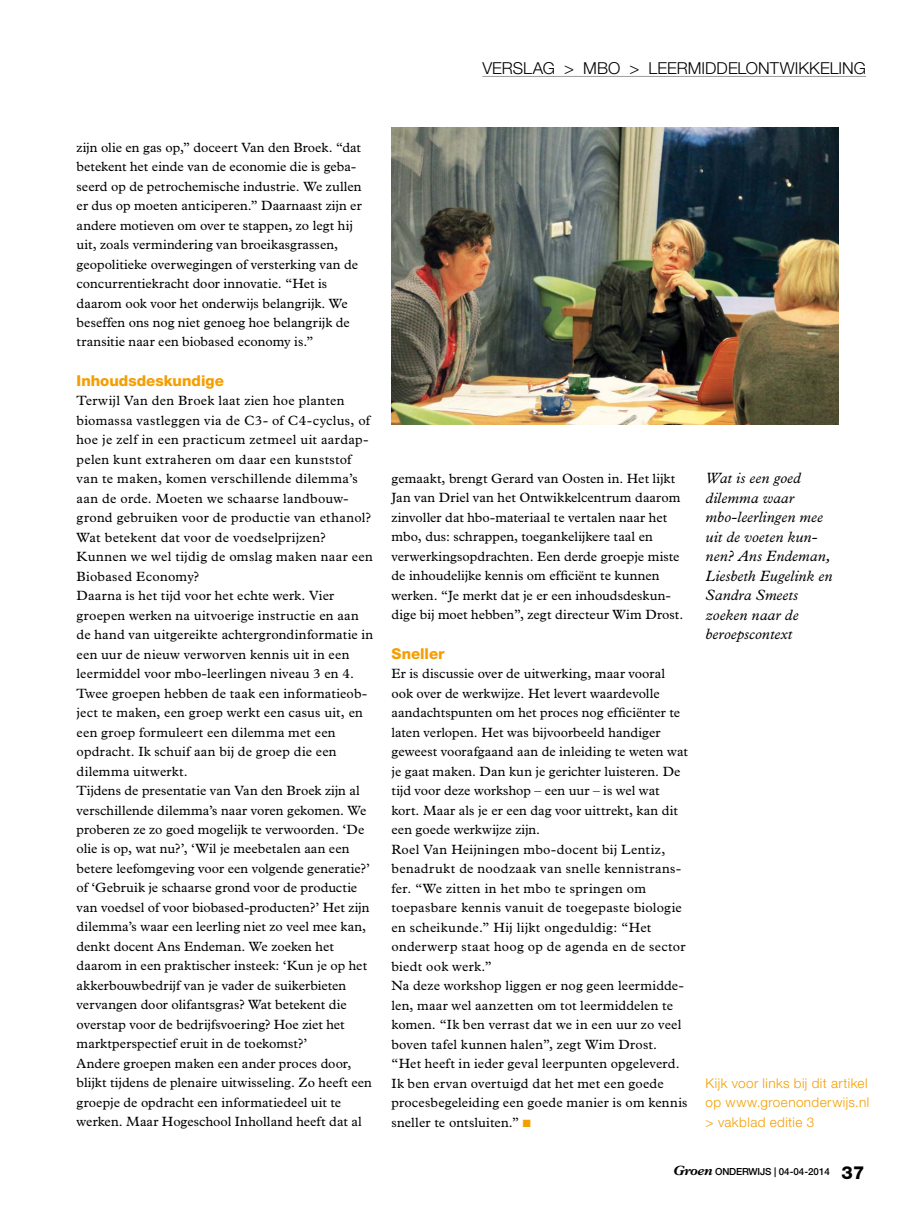
<style>
.page{position:relative;width:915px;height:1212px;background:#fff}
.page>*{position:absolute;margin:0;border:0;box-sizing:border-box;transform-origin:0 0}
.t1{font:300 16.5px "Helvetica Neue LT Std";color:#000}
.t2{font:italic 15px/19.5px "Plantin Std";letter-spacing:.01em;color:#000}
.t3{font:800 15px "Helvetica Neue LT Std";color:#f49e00}
.t4{font:13.5px/19.5px "Plantin Std";letter-spacing:.01em;color:#000}
.t5{font:300 13.5px/19.5px "Helvetica Neue LT Std";letter-spacing:.03em;color:#f49e00}
.t6{font:500 9.75px "Helvetica Neue LT Std";letter-spacing:-.02em;color:#000}
.s1{color:#f49e00}
.s2{font-family:"Plantin Std";font-weight:700;font-style:italic;font-size:13.5px}
.s3{font-weight:800;font-size:18px}
</style>
<div class="page">
<hr style="left:482px;top:76px;width:383px;height:1px;background:#9c9e9f">
<img style="left:391px;top:128px;width:447px;height:296px">
<p class="t1" style="left:482px;top:58px;width:385px">VERSLAG &gt; MBO &gt; LEERMIDDELONTWIKKELING</p>
<p class="t4" style="left:77px;top:137px;width:286px">zijn olie en gas op,” doceert Van den Broek. “dat betekent het einde van de economie die is geba&shy;seerd op de petrochemische industrie. We zullen er dus op moeten anticiperen.” Daarnaast zijn er andere motieven om over te stappen, zo legt hij uit, zoals vermindering van broeikasgrassen, geopolitieke overwegingen of versterking van de concurrentiekracht door innovatie. “Het is daarom ook voor het onderwijs belangrijk. We beseffen ons nog niet genoeg hoe belangrijk de transitie naar een biobased economy is.”</p>
<p class="t3" style="left:77px;top:371px;width:149px">Inhoudsdeskundige</p>
<p class="t4" style="left:77px;top:391px;width:298px">Terwijl Van den Broek laat zien hoe planten biomassa vastleggen via de C3- of C4-cyclus, of hoe je zelf in een practicum zetmeel uit aardap&shy;pelen kunt extraheren om daar een kunststof van te maken, komen verschillende dilemma’s aan de orde. Moeten we schaarse landbouw&shy;grond gebruiken voor de productie van ethanol?<br>Wat betekent dat voor de voedselprijzen?<br>Kunnen we wel tijdig de omslag maken naar een Biobased Economy?<br>Daarna is het tijd voor het echte werk. Vier groepen werken na uitvoerige instructie en aan de hand van uitgereikte achtergrondinformatie in een uur de nieuw verworven kennis uit in een leermiddel voor mbo-leerlingen niveau 3 en 4.<br>Twee groepen hebben de taak een informatieob&shy;ject te maken, een groep werkt een casus uit, en een groep formuleert een dilemma met een opdracht. Ik schuif aan bij de groep die een dilemma uitwerkt.<br>Tijdens de presentatie van Van den Broek zijn al verschillende dilemma’s naar voren gekomen. We proberen ze zo goed mogelijk te verwoorden. ‘De olie is op, wat nu?’, ‘Wil je meebetalen aan een betere leefomgeving voor een volgende generatie?’ of ‘Gebruik je schaarse grond voor de productie van voedsel of voor biobased-producten?’ Het zijn dilemma’s waar een leerling niet zo veel mee kan, denkt docent Ans Endeman. We zoeken het daarom in een praktischer insteek: ‘Kun je op het akkerbouwbedrijf van je vader de suikerbieten vervangen door olifantsgras? Wat betekent die overstap voor de bedrijfsvoering? Hoe ziet het marktperspectief eruit in de toekomst?’<br>Andere groepen maken een ander proces door, blijkt tijdens de plenaire uitwisseling. Zo heeft een groepje de opdracht een informatiedeel uit te werken. Maar Hogeschool Inholland heeft dat al</p>
<p class="t4" style="left:391px;top:469px;width:293px">gemaakt, brengt Gerard van Oosten in. Het lijkt Jan van Driel van het Ontwikkelcentrum daarom zinvoller dat hbo-materiaal te vertalen naar het mbo, dus: schrappen, toegankelijkere taal en verwerkingsopdrachten. Een derde groepje miste de inhoudelijke kennis om efficiënt te kunnen werken. “Je merkt dat je er een inhoudsdeskun&shy;dige bij moet hebben”, zegt directeur Wim Drost.</p>
<p class="t3" style="left:391px;top:644px;width:54px">Sneller</p>
<p class="t4" style="left:391px;top:664px;width:298px">Er is discussie over de uitwerking, maar vooral ook over de werkwijze. Het levert waardevolle aandachtspunten om het proces nog efficiënter te laten verlopen. Het was bijvoorbeeld handiger geweest voorafgaand aan de inleiding te weten wat je gaat maken. Dan kun je gerichter luisteren. De tijd voor deze workshop – een uur – is wel wat kort. Maar als je er een dag voor uittrekt, kan dit een goede werkwijze zijn.<br>Roel Van Heijningen mbo-docent bij Lentiz, benadrukt de noodzaak van snelle kennistrans&shy;fer. “We zitten in het mbo te springen om toepasbare kennis vanuit de toegepaste biologie en scheikunde.” Hij lijkt ongeduldig: “Het onderwerp staat hoog op de agenda en de sector biedt ook werk.”<br>Na deze workshop liggen er nog geen leermidde&shy;len, maar wel aanzetten om tot leermiddelen te komen. “Ik ben verrast dat we in een uur zo veel boven tafel kunnen halen”, zegt Wim Drost. “Het heeft in ieder geval leerpunten opgeleverd.<br>Ik ben ervan overtuigd dat het met een goede procesbegeleiding een goede manier is om kennis sneller te ontsluiten.” <span class="s1">■</span></p>
<p class="t2" style="left:705px;top:468px;width:128px">Wat is een goed dilemma waar mbo-leerlingen mee uit de voeten kun&shy;nen? Ans Endeman,<br>Liesbeth Eugelink en<br>Sandra Smeets zoeken naar de beroepscontext</p>
<p class="t5" style="left:705px;top:1073px;width:165px">Kijk voor links bij dit artikel op www.groenonderwijs.nl &gt; vakblad editie 3</p>
<p class="t6" style="left:673px;top:1166px;width:192px"><span class="s2">Groen</span> ONDERWIJS | 04-04-2014 <span class="s3">37</span></p>
</div>
